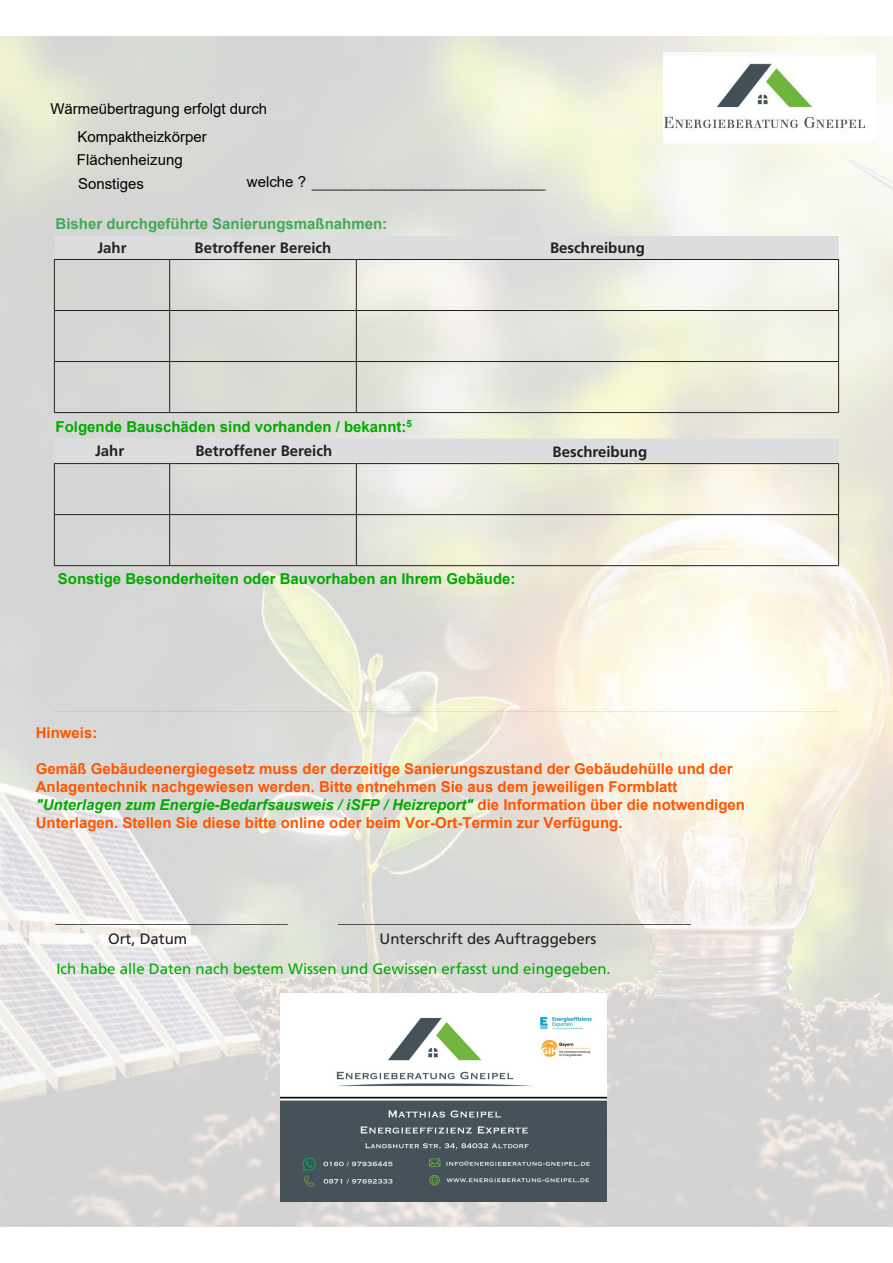
<style>
.page{position:relative;width:893px;height:1263px;background:#fff}
.page>*{position:absolute;margin:0;border:0;box-sizing:border-box;transform-origin:0 0}
.t1{font:700 15px/18px "Arial";color:#f50}
.t2{font:15px "Frutiger LT";color:#231f20}
.t3{font:700 15px "Frutiger LT";color:#231f20}
.t4{font:15px/23.4px "Arial";color:#000}
.t5{font:15px "Frutiger LT";color:#0a0}
.t6{font:700 15px "Arial";color:#0a0}
.t7{font:700 15px "Arial";color:#0a0}
.t8{font:700 15px "Arial";color:#40aa55}
.t9{font:12px "Arial";color:#000}
.s1{font-size:15px}
.s2{font-style:inherit}
.s3{font-style:italic;color:#0a0}
</style>
<div class="page">
<img style="left:0;top:36px;width:893px;height:1191px">
<div style="left:54px;top:236px;width:785px;height:23px;background:#dcdddf"></div>
<hr style="left:54px;top:259px;width:116px;height:1px;background:#231f20">
<hr style="left:54px;top:260px;width:1px;height:50px;background:#231f20">
<hr style="left:169px;top:260px;width:1px;height:50px;background:#231f20">
<hr style="left:356px;top:260px;width:1px;height:50px;background:#231f20">
<hr style="left:838px;top:260px;width:1px;height:50px;background:#231f20">
<hr style="left:54px;top:310px;width:116px;height:1px;background:#231f20">
<hr style="left:54px;top:311px;width:1px;height:50px;background:#231f20">
<hr style="left:54px;top:361px;width:116px;height:1px;background:#231f20">
<hr style="left:54px;top:362px;width:1px;height:50px;background:#231f20">
<hr style="left:54px;top:412px;width:116px;height:1px;background:#231f20">
<hr style="left:170px;top:310px;width:186px;height:1px;background:#231f20">
<hr style="left:169px;top:311px;width:1px;height:50px;background:#231f20">
<hr style="left:356px;top:310px;width:483px;height:1px;background:#231f20">
<hr style="left:356px;top:311px;width:1px;height:50px;background:#231f20">
<hr style="left:838px;top:311px;width:1px;height:50px;background:#231f20">
<hr style="left:170px;top:361px;width:186px;height:1px;background:#231f20">
<hr style="left:169px;top:362px;width:1px;height:50px;background:#231f20">
<hr style="left:356px;top:361px;width:483px;height:1px;background:#231f20">
<hr style="left:356px;top:362px;width:1px;height:50px;background:#231f20">
<hr style="left:838px;top:362px;width:1px;height:50px;background:#231f20">
<hr style="left:170px;top:412px;width:186px;height:1px;background:#231f20">
<hr style="left:356px;top:412px;width:483px;height:1px;background:#231f20">
<hr style="left:54px;top:463px;width:116px;height:1px;background:#231f20">
<hr style="left:54px;top:464px;width:1px;height:50px;background:#231f20">
<hr style="left:54px;top:514px;width:116px;height:1px;background:#231f20">
<hr style="left:54px;top:515px;width:1px;height:50px;background:#231f20">
<hr style="left:54px;top:565px;width:116px;height:1px;background:#231f20">
<hr style="left:170px;top:463px;width:186px;height:1px;background:#231f20">
<hr style="left:169px;top:464px;width:1px;height:50px;background:#231f20">
<hr style="left:356px;top:463px;width:483px;height:1px;background:#231f20">
<hr style="left:356px;top:464px;width:1px;height:50px;background:#231f20">
<hr style="left:838px;top:464px;width:1px;height:50px;background:#231f20">
<hr style="left:170px;top:514px;width:186px;height:1px;background:#231f20">
<hr style="left:169px;top:515px;width:1px;height:50px;background:#231f20">
<hr style="left:356px;top:514px;width:483px;height:1px;background:#231f20">
<hr style="left:356px;top:515px;width:1px;height:50px;background:#231f20">
<hr style="left:838px;top:515px;width:1px;height:50px;background:#231f20">
<hr style="left:170px;top:565px;width:186px;height:1px;background:#231f20">
<hr style="left:356px;top:565px;width:483px;height:1px;background:#231f20">
<hr style="left:170px;top:259px;width:186px;height:1px;background:#231f20">
<hr style="left:356px;top:259px;width:483px;height:1px;background:#231f20">
<div style="left:54px;top:439px;width:785px;height:23px;background:#dcdddf"></div>
<hr style="left:54px;top:711px;width:784px;height:1px;background:#231f20">
<img style="left:664px;top:53px;width:211px;height:91px">
<img style="left:281px;top:994px;width:326px;height:207px">
<p class="t4" style="left:50px;top:96px;width:218px">Wärmeübertragung erfolgt durch</p>
<p class="t4" style="left:77px;top:125px;width:131px">Kompaktheizkörper<br>Flächenheizung<br>Sonstiges</p>
<p class="t9" style="left:247px;top:176px;width:300px"><span class="s1">welche ?</span> ___________________________________</p>
<p class="t8" style="left:56px;top:213px;width:333px">Bisher durchgeführte Sanierungsmaßnahmen:</p>
<p class="t3" style="left:97px;top:239px;width:31px">Jahr</p>
<p class="t3" style="left:195px;top:239px;width:138px">Betroffener Bereich</p>
<p class="t3" style="left:550px;top:239px;width:96px">Beschreibung</p>
<p class="t7" style="left:56px;top:416px;width:358px"><span class="s2">Folgende</span> Bauschäden <span class="s2">sind</span> vorhanden / bekannt<span class="s2">:</span><sup>5</sup></p>
<p class="t3" style="left:95px;top:441px;width:31px">Jahr</p>
<p class="t3" style="left:195px;top:442px;width:138px">Betroffener Bereich</p>
<p class="t3" style="left:552px;top:442px;width:96px">Beschreibung</p>
<p class="t6" style="left:58px;top:568px;width:459px">Sonstige Besonderheiten oder Bauvorhaben an Ihrem Gebäude:</p>
<p class="t1" style="left:36px;top:724px;width:63px">Hinweis:</p>
<p class="t1" style="left:36px;top:760px;width:711px">Gemäß Gebäudeenergiegesetz muss der derzeitige Sanierungszustand der Gebäudehülle und der Anlagentechnik nachgewiesen werden. Bitte entnehmen Sie aus dem <span class="s2">jeweiligen</span> Formblatt <span class="s3">"Unterlagen</span> <span class="s3">zum Energie-Bedarfsausweis / iSFP / Heizreport</span><span class="s3">"</span> die Information über die notwendigen Unterlagen. Stellen Sie diese bitte online oder beim Vor-Ort-Termin zur Verfügung.</p>
<p class="t2" style="left:56px;top:909px;width:234px">_______________________________</p>
<p class="t2" style="left:338px;top:909px;width:354px">_______________________________________________</p>
<p class="t2" style="left:108px;top:930px;width:81px">Ort, Datum</p>
<p class="t2" style="left:380px;top:930px;width:218px">Unterschrift des Auftraggebers</p>
<p class="t5" style="left:56px;top:960px;width:556px">Ich habe alle Daten nach bestem Wissen und Gewissen erfasst und eingegeben.</p>
</div>
